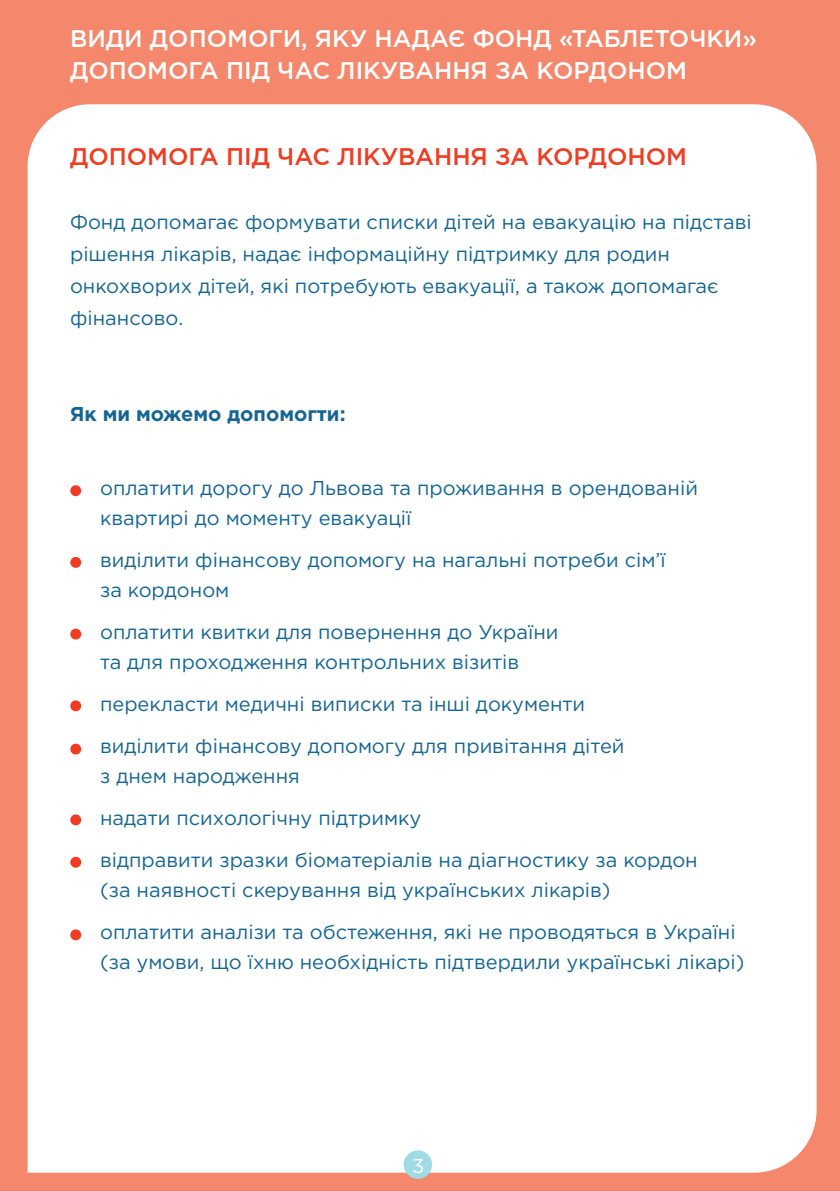
<style>
.page{position:relative;width:840px;height:1191px;background:#fff}
.page>*{position:absolute;margin:0;border:0;box-sizing:border-box;transform-origin:0 0}
.t1{font:500 24px/32px "Gotham Pro";color:#fff}
.t2{font:500 24px "Gotham Pro";color:#ef3c22}
.t3{font:20px/42px "Gotham Pro";color:#156594}
.t4{font:700 20px "Gotham Pro";color:#156594}
.t5{font:20px "Gotham Pro";color:#fff}
</style>
<div class="page">
<div style="left:0;top:0;width:839px;height:1191px;background:#f4876c"></div>
<div style="left:28px;top:104px;width:788px;height:1068px;background:#fff"></div>
<div style="left:70px;top:485px;width:11px;height:11px;background:#ef3c22;border-radius:50%"></div>
<div style="left:70px;top:557px;width:11px;height:11px;background:#ef3c22;border-radius:50%"></div>
<div style="left:70px;top:628px;width:11px;height:11px;background:#ef3c22;border-radius:50%"></div>
<div style="left:70px;top:700px;width:11px;height:11px;background:#ef3c22;border-radius:50%"></div>
<div style="left:70px;top:743px;width:11px;height:11px;background:#ef3c22;border-radius:50%"></div>
<div style="left:70px;top:814px;width:11px;height:11px;background:#ef3c22;border-radius:50%"></div>
<div style="left:70px;top:856px;width:11px;height:11px;background:#ef3c22;border-radius:50%"></div>
<div style="left:70px;top:929px;width:11px;height:11px;background:#ef3c22;border-radius:50%"></div>
<div style="left:403px;top:1150px;width:29px;height:28px;background:#a0dae3;border-radius:50%"></div>
<p class="t1" style="left:70px;top:21px;width:688px">ВИДИ ДОПОМОГИ, ЯКУ НАДАЄ ФОНД «ТАБЛЕТОЧКИ»<br>ДОПОМОГА ПІД ЧАС ЛІКУВАННЯ ЗА КОРДОНОМ</p>
<p class="t2" style="left:70px;top:143px;width:618px">ДОПОМОГА ПІД ЧАС ЛІКУВАННЯ ЗА КОРДОНОМ</p>
<p class="t3" style="left:70px;top:206px;width:682px;line-height:32px">Фонд допомагає формувати списки дітей на евакуацію на підставі рішення лікарів, надає інформаційну підтримку для родин онкохворих дітей, які потребують евакуації, а також допомагає фінансово.</p>
<p class="t4" style="left:70px;top:402px;width:277px">Як ми можемо допомогти:</p>
<p class="t3" style="left:100px;top:473px;width:599px;line-height:30px">оплатити дорогу до Львова та проживання в орендованій квартирі до моменту евакуації</p>
<p class="t3" style="left:100px;top:545px;width:566px;line-height:30px">виділити фінансову допомогу на нагальні потреби сім’ї за кордоном</p>
<p class="t3" style="left:100px;top:617px;width:459px;line-height:30px">оплатити квитки для повернення до України та для проходження контрольних візитів</p>
<p class="t3" style="left:100px;top:683px;width:525px">перекласти медичні виписки та інші документи виділити фінансову допомогу для привітання дітей</p>
<p class="t3" style="left:100px;top:755px;width:599px">з днем народження<br>надати психологічну підтримку<br>відправити зразки біоматеріалів на діагностику за кордон</p>
<p class="t3" style="left:100px;top:869px;width:636px">(за наявності скерування від українських лікарів)<br>оплатити аналізи та обстеження, які не проводяться в Україні</p>
<p class="t3" style="left:100px;top:941px;width:645px">(за умови, що їхню необхідність підтвердили українські лікарі)</p>
<p class="t5" style="left:412px;top:1154px;width:14px">3</p>
</div>
